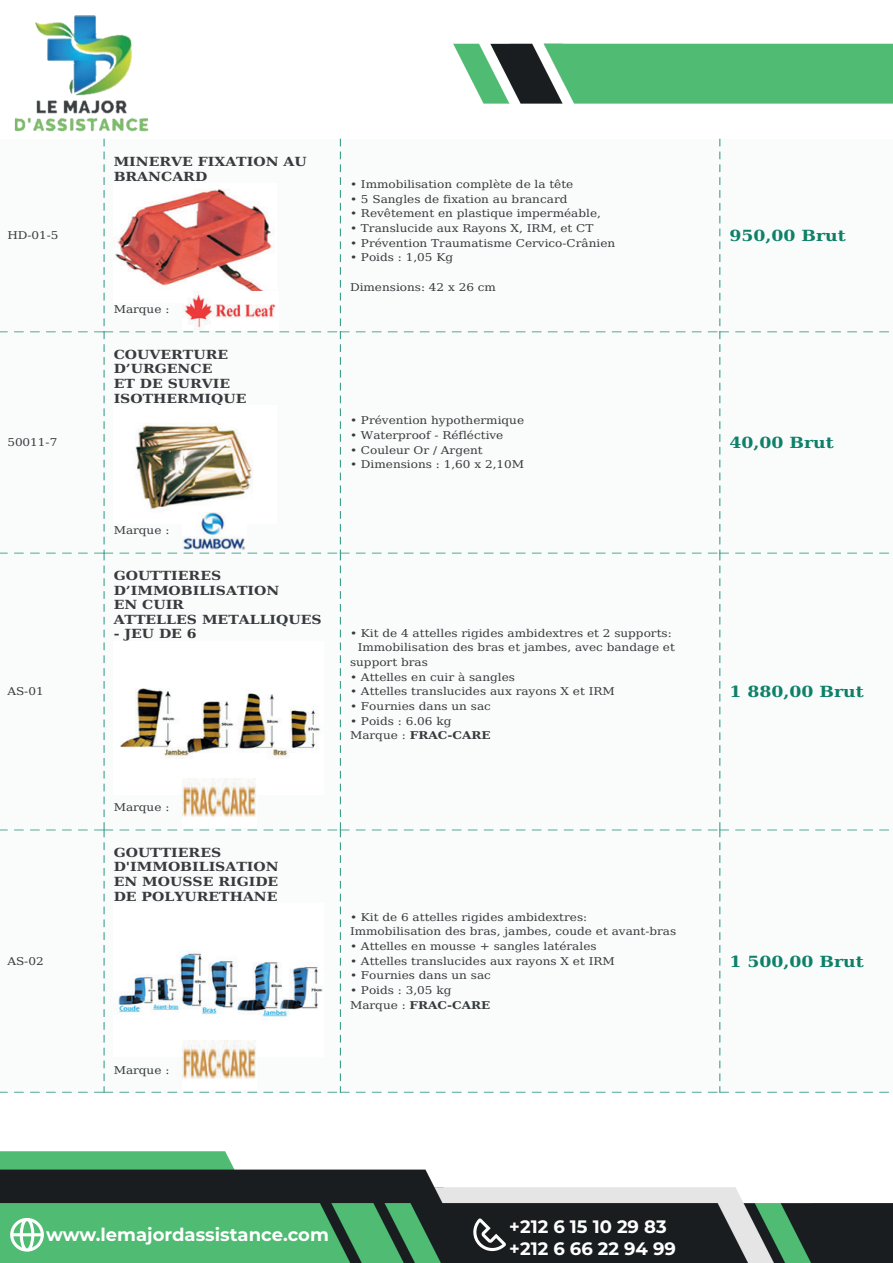
<style>
.page{position:relative;width:893px;height:1263px;background:#fff}
.page>*{position:absolute;margin:0;border:0;box-sizing:border-box;transform-origin:0 0}
.t1{font:700 18px/21.6px "Montserrat";color:#fff}
.t2{font:700 15.45px "DejaVu Serif Condensed";color:#0e8069;scale:1.25 1}
.t3{font:700 12.6px/14.7px "DejaVu Serif Condensed";color:#373b3e;scale:1.25 1}
.t4{font:10.8px/14.7px "DejaVu Serif Condensed";color:#373b3e;scale:1.25 1}
.s1{font-weight:700}
</style>
<div class="page">
<img style="left:0;top:15px;width:893px;height:1248px">
<svg style="left:10px;top:1218px;width:34px;height:33px"></svg>
<svg style="left:471px;top:1218px;width:35px;height:33px"></svg>
<p class="t4" style="left:7px;top:228px;width:43px">HD-01-5</p>
<p class="t3" style="left:114px;top:154px;width:156px">MINERVE FIXATION AU<br>BRANCARD</p>
<p class="t4" style="left:350px;top:176px;width:180px">• Immobilisation complète de la tête</p>
<p class="t4" style="left:350px;top:191px;width:175px">• 5 Sangles de fixation au brancard</p>
<p class="t4" style="left:350px;top:206px;width:202px">• Revêtement en plastique imperméable,</p>
<p class="t4" style="left:350px;top:220px;width:196px">• Translucide aux Rayons X, IRM, et CT</p>
<p class="t4" style="left:350px;top:235px;width:214px">• Prévention Traumatisme Cervico-Crânien</p>
<p class="t4" style="left:350px;top:250px;width:84px">• Poids : 1,05 Kg</p>
<p class="t4" style="left:350px;top:279px;width:118px">Dimensions: 42 x 26 cm</p>
<h2 class="t2" style="left:729px;top:223px;width:94px">950,00 Brut</h2>
<p class="t4" style="left:114px;top:302px;width:46px">Marque :</p>
<p class="t3" style="left:114px;top:346px;width:108px">COUVERTURE<br>D’URGENCE<br>ET DE SURVIE<br>ISOTHERMIQUE</p>
<p class="t4" style="left:7px;top:435px;width:42px">50011-7</p>
<p class="t4" style="left:350px;top:413px;width:141px">• Prévention hypothermique</p>
<p class="t4" style="left:350px;top:427px;width:124px">• Waterproof - Réfléctive</p>
<p class="t4" style="left:350px;top:442px;width:108px">• Couleur Or / Argent</p>
<p class="t4" style="left:350px;top:457px;width:141px">• Dimensions : 1,60 x 2,10M</p>
<h2 class="t2" style="left:729px;top:430px;width:85px">40,00 Brut</h2>
<p class="t4" style="left:114px;top:523px;width:46px">Marque :</p>
<p class="t4" style="left:7px;top:684px;width:31px">AS-01</p>
<p class="t3" style="left:114px;top:568px;width:168px">GOUTTIERES<br>D’IMMOBILISATION<br>EN CUIR<br>ATTELLES METALLIQUES</p>
<p class="t3" style="left:114px;top:626px;width:68px">- JEU DE 6</p>
<p class="t4" style="left:350px;top:625px;width:259px">• Kit de 4 attelles rigides ambidextres et 2 supports:</p>
<p class="t4" style="left:358px;top:640px;width:255px">Immobilisation des bras et jambes, avec bandage et</p>
<p class="t4" style="left:350px;top:654px;width:64px">support bras</p>
<p class="t4" style="left:350px;top:669px;width:133px">• Attelles en cuir à sangles</p>
<p class="t4" style="left:350px;top:684px;width:213px">• Attelles translucides aux rayons X et IRM</p>
<p class="t4" style="left:350px;top:698px;width:114px">• Fournies dans un sac</p>
<p class="t4" style="left:350px;top:713px;width:114px">• Poids : 6.06 kg<br>Marque : <span class="s1">FRAC-CARE</span></p>
<h2 class="t2" style="left:729px;top:679px;width:109px">1 880,00 Brut</h2>
<p class="t4" style="left:114px;top:800px;width:46px">Marque :</p>
<p class="t3" style="left:114px;top:845px;width:134px">GOUTTIERES<br>D'IMMOBILISATION<br>EN MOUSSE RIGIDE<br>DE POLYURETHANE</p>
<p class="t4" style="left:7px;top:953px;width:31px">AS-02</p>
<p class="t4" style="left:350px;top:909px;width:263px">• Kit de 6 attelles rigides ambidextres:<br>Immobilisation des bras, jambes, coude et avant-bras</p>
<p class="t4" style="left:350px;top:939px;width:199px">• Attelles en mousse + sangles latérales</p>
<p class="t4" style="left:350px;top:953px;width:213px">• Attelles translucides aux rayons X et IRM</p>
<p class="t4" style="left:350px;top:968px;width:114px">• Fournies dans un sac</p>
<p class="t4" style="left:350px;top:983px;width:114px">• Poids : 3,05 kg<br>Marque : <span class="s1">FRAC-CARE</span></p>
<h2 class="t2" style="left:729px;top:949px;width:109px">1 500,00 Brut</h2>
<p class="t4" style="left:114px;top:1062px;width:46px">Marque :</p>
<h1 class="t1" style="left:46px;top:1223px;width:284px">www.lemajordassistance.com</h1>
<h1 class="t1" style="left:509px;top:1215px;width:168px">+212 6 15 10 29 83 +212 6 66 22 94 99</h1>
</div>
